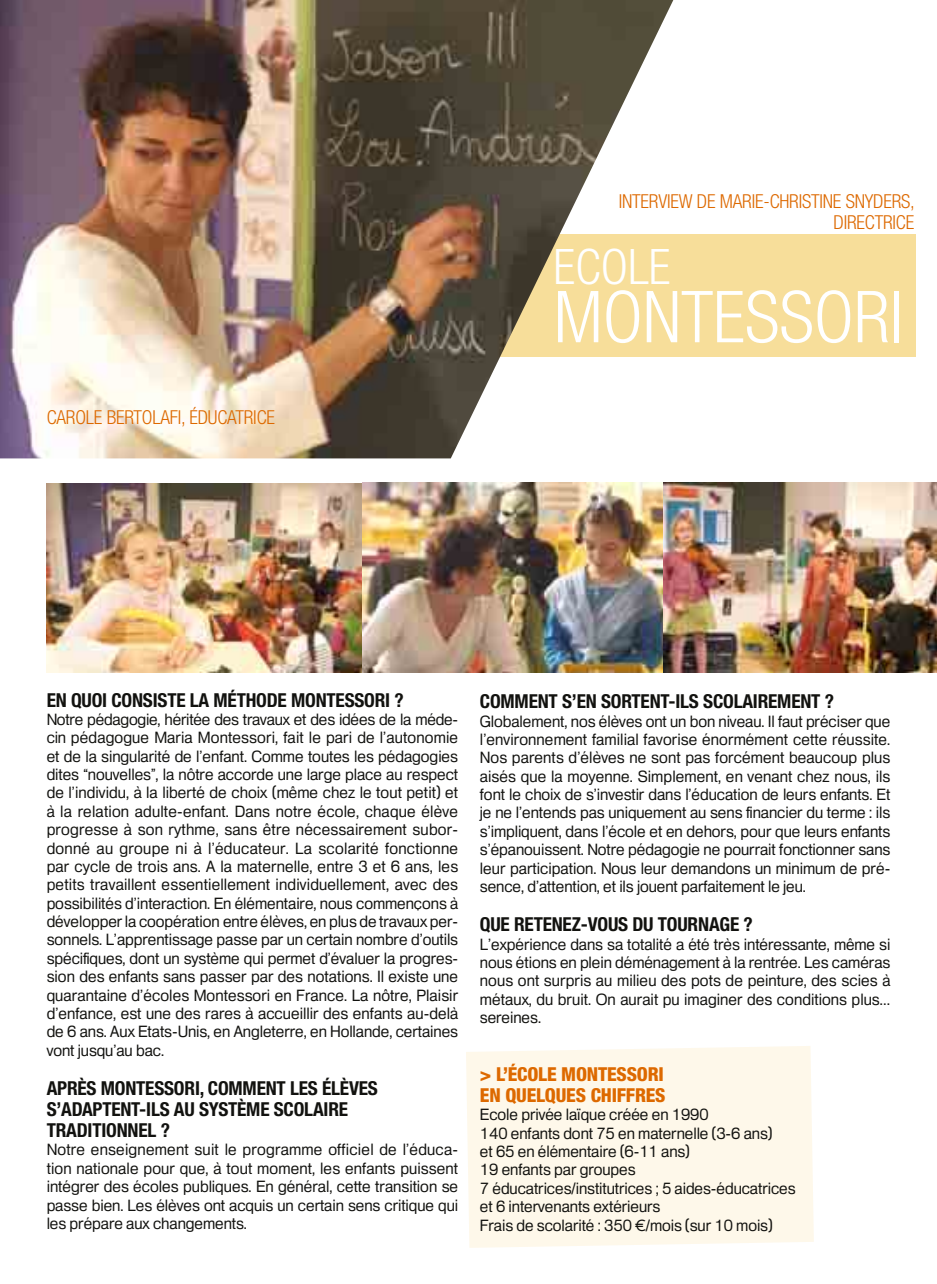
<style>
.page{position:relative;width:937px;height:1284px;background:#fff}
.page>*{position:absolute;margin:0;border:0;box-sizing:border-box;transform-origin:0 0}
.t1{font:300 condensed 71.75px "Helvetica Neue";color:#fff}
.t2{font:300 condensed 49px "Helvetica Neue";color:#fff}
.t3{font:700 condensed 19.25px/21px "Helvetica Neue";letter-spacing:-.01em;color:#12120f}
.t4{font:300 condensed 19.25px/21px "Helvetica Neue";letter-spacing:-.01em;color:#dd6900;text-align:right}
.t5{font:800 condensed 19.25px/21px "Helvetica Neue";letter-spacing:-.01em;color:#dd6900}
.t6{font:15.75px/18.4px "Heldustry FT";color:#12120f;text-align:justify;scale:.96 1}
</style>
<div class="page">
<div style="left:472px;top:234px;width:443px;height:123px;background:#f7de9a"></div>
<img style="left:47px;top:483px;width:315px;height:189px">
<img style="left:362px;top:482px;width:575px;height:190px">
<img style="left:0;top:0;width:674px;height:458px">
<div style="left:466px;top:1046px;width:348px;height:202px;background:#fef8ea"></div>
<p class="t4" style="left:47px;top:408px;width:230px">CAROLE BERTOLAFI, ÉDUCATRICE</p>
<p class="t4" style="left:618px;top:193px;width:298px">INTERVIEW DE MARIE-CHRISTINE SNYDERS,<br>DIRECTRICE</p>
<h2 class="t2" style="left:553px;top:249px;width:119px">ECOLE</h2>
<h1 class="t1" style="left:553px;top:291px;width:351px">MONTESSORI</h1>
<p class="t3" style="left:47px;top:691px;width:358px">EN QUOI CONSISTE LA MÉTHODE MONTESSORI ?</p>
<p class="t6" style="left:47px;top:712px;width:430px">Notre pédagogie, héritée des travaux et des idées de la méde&shy;cin pédagogue Maria Montessori, fait le pari de l’autonomie et de la singularité de l’enfant. Comme toutes les pédagogies dites “nouvelles”, la nôtre accorde une large place au respect de l’individu, à la liberté de choix (même chez le tout petit) et à la relation adulte-enfant. Dans notre école, chaque élève progresse à son rythme, sans être nécessairement subor&shy;donné au groupe ni à l’éducateur. La scolarité fonctionne par cycle de trois ans. A la maternelle, entre 3 et 6 ans, les petits travaillent essentiellement individuellement, avec des possibilités d’interaction. En élémentaire, nous commençons à développer la coopération entre élèves, en plus de travaux per&shy;sonnels. L’apprentissage passe par un certain nombre d’outils spécifiques, dont un système qui permet d’évaluer la progres&shy;sion des enfants sans passer par des notations. Il existe une quarantaine d’écoles Montessori en France. La nôtre, Plaisir d’enfance, est une des rares à accueillir des enfants au-delà de 6 ans. Aux Etats-Unis, en Angleterre, en Hollande, certaines vont jusqu’au bac.</p>
<p class="t3" style="left:47px;top:1079px;width:333px">APRÈS MONTESSORI, COMMENT LES ÉLÈVES<br>S’ADAPTENT-ILS AU SYSTÈME SCOLAIRE<br>TRADITIONNEL ?</p>
<p class="t6" style="left:47px;top:1142px;width:430px">Notre enseignement suit le programme officiel de l’éduca&shy;tion nationale pour que, à tout moment, les enfants puissent intégrer des écoles publiques. En général, cette transition se passe bien. Les élèves ont acquis un certain sens critique qui les prépare aux changements.</p>
<p class="t3" style="left:480px;top:692px;width:355px">COMMENT S’EN SORTENT-ILS SCOLAIREMENT ?</p>
<p class="t6" style="left:480px;top:714px;width:429px">Globalement, nos élèves ont un bon niveau. Il faut préciser que l’environnement familial favorise énormément cette réussite.<br>Nos parents d’élèves ne sont pas forcément beaucoup plus aisés que la moyenne. Simplement, en venant chez nous, ils font le choix de s’investir dans l’éducation de leurs enfants. Et je ne l’entends pas uniquement au sens financier du terme : ils s’impliquent, dans l’école et en dehors, pour que leurs enfants s’épanouissent. Notre pédagogie ne pourrait fonctionner sans leur participation. Nous leur demandons un minimum de pré&shy;sence, d’attention, et ils jouent parfaitement le jeu.</p>
<p class="t3" style="left:480px;top:916px;width:274px">QUE RETENEZ-VOUS DU TOURNAGE ?</p>
<p class="t6" style="left:480px;top:937px;width:429px">L’expérience dans sa totalité a été très intéressante, même si nous étions en plein déménagement à la rentrée. Les caméras nous ont surpris au milieu des pots de peinture, des scies à métaux, du bruit. On aurait pu imaginer des conditions plus… sereines.</p>
<p class="t5" style="left:480px;top:1065px;width:187px">&gt; L’ÉCOLE MONTESSORI<br>EN QUELQUES CHIFFRES</p>
<p class="t6" style="left:480px;top:1107px;width:330px;text-align:left">Ecole privée laïque créée en 1990<br>140 enfants dont 75 en maternelle (3-6 ans)<br>et 65 en élémentaire (6-11 ans)<br>19 enfants par groupes<br>7 éducatrices/institutrices ; 5 aides-éducatrices et 6 intervenants extérieurs<br>Frais de scolarité : 350 €/mois (sur 10 mois)</p>
</div>
